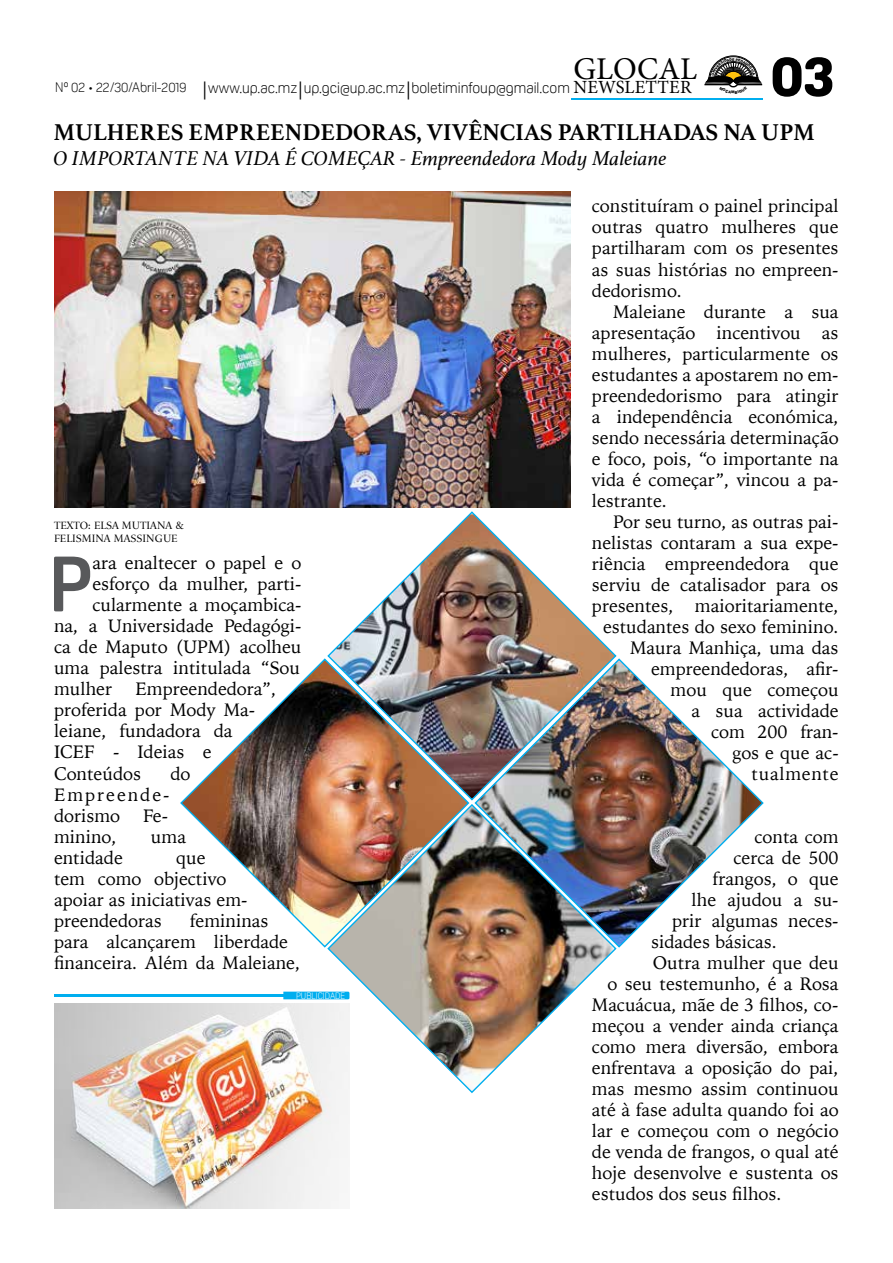
<style>
.page{position:relative;width:893px;height:1263px;background:#fff}
.page>*{position:absolute;margin:0;border:0;box-sizing:border-box;transform-origin:0 0}
.t1{font:700 76.95px "Oscine Trial";color:#58595b}
.t2{font:800 56.4px "Oscine Trial";color:#000}
.t3{font:31.65px "Minion Pro";color:#000}
.t4{font:700 24px "Athelas";color:#000}
.t5{font:italic 21px "Athelas";color:#000}
.t6{font:18.6px "Minion Pro";letter-spacing:.01em;color:#000}
.t7{font:18px/21px "Iowan Old Style";color:#000}
.t8{font:18px/21px "Iowan Old Style";letter-spacing:.11em;color:#000}
.t9{font:18px "Minion Pro";color:#000}
.t10{font:300 15px "Oscine Trial";color:#000}
.t11{font:300 13.5px "Oscine Trial";color:#000}
.t12{font:10.5px/12.6px "Iowan Old Style Titling";color:#000}
.t13{font:300 9px "Oscine Trial";color:#fff}
</style>
<div class="page">
<hr style="left:571px;top:98px;width:191px;height:2px;background:#00aeef">
<img style="left:54px;top:191px;width:517px;height:316px">
<svg style="left:283px;top:992px;width:43px;height:7px"></svg>
<img style="left:54px;top:1003px;width:294px;height:206px">
<hr style="left:54px;top:994px;width:280px;height:3px;background:#00aeef">
<img style="left:327px;top:511px;width:290px;height:290px">
<img style="left:473px;top:657px;width:291px;height:291px">
<img style="left:180px;top:657px;width:290px;height:291px">
<img style="left:326px;top:803px;width:292px;height:291px">
<svg style="left:704px;top:55px;width:59px;height:38px"></svg>
<h2 class="t2" style="left:770px;top:44px;width:66px">03</h2>
<h3 class="t3" style="left:574px;top:47px;width:125px">GLOCAL</h3>
<p class="t6" style="left:574px;top:75px;width:119px">NEWSLETTER</p>
<p class="t9" style="left:203px;top:77px;width:6px">|</p>
<p class="t9" style="left:298px;top:77px;width:6px">|</p>
<p class="t9" style="left:406px;top:77px;width:6px">|</p>
<h3 class="t4" style="left:53px;top:113px;width:763px">MULHERES EMPREENDEDORAS, VIVÊNCIAS PARTILHADAS NA UPM</h3>
<p class="t5" style="left:53px;top:142px;width:615px">O IMPORTANTE NA VIDA É COMEÇAR - Empreendedora Mody Maleiane</p>
<p class="t11" style="left:55px;top:80px;width:133px">Nº 02 • 22/30/Abril-2019</p>
<p class="t10" style="left:208px;top:80px;width:363px">www.up.ac.mz up.gci@up.ac.mz boletiminfoup@gmail.com</p>
<p class="t12" style="left:54px;top:519px;width:132px">TEXTO: ELSA MUTIANA &amp;<br>FELISMINA MASSINGUE</p>
<h1 class="t1" style="left:48px;top:541px;width:45px">P</h1>
<p class="t7" style="left:92px;top:552px;width:211px">ara enaltecer o papel e o</p>
<p class="t7" style="left:92px;top:573px;width:211px">esforço da mulher, parti-</p>
<p class="t7" style="left:92px;top:594px;width:211px">cularmente a moçambica-</p>
<p class="t7" style="left:54px;top:615px;width:249px">na, a Universidade Pedagógi-</p>
<p class="t7" style="left:54px;top:636px;width:249px">ca de Maputo (UPM) acolheu</p>
<p class="t7" style="left:54px;top:657px;width:248px">uma palestra intitulada “Sou</p>
<p class="t7" style="left:54px;top:678px;width:60px">mulher</p>
<p class="t7" style="left:54px;top:678px;width:224px;text-indent:81px">Empreendedora”, proferida por Mody Ma&shy;leiane, fundadora da<br>ICEF - Ideias e<br>Conteúdos</p>
<p class="t7" style="left:170px;top:762px;width:22px">do</p>
<p class="t8" style="left:54px;top:783px;width:117px">Empreende&shy;dorismo</p>
<p class="t7" style="left:143px;top:804px;width:26px">Fe-</p>
<p class="t7" style="left:54px;top:825px;width:64px">minino,</p>
<p class="t7" style="left:151px;top:825px;width:37px">uma</p>
<p class="t7" style="left:54px;top:846px;width:70px">entidade</p>
<p class="t7" style="left:54px;top:846px;width:195px;text-indent:122px">que<br>tem como objectivo apoiar as iniciativas em&shy;preendedoras</p>
<p class="t7" style="left:54px;top:909px;width:248px;text-indent:136px">femininas para alcançarem liberdade financeira. Além da Maleiane,</p>
<p class="t13" style="left:296px;top:990px;width:51px">PUBLICIDADE</p>
<p class="t7" style="left:592px;top:195px;width:248px;text-align:justify">constituíram o painel principal outras quatro mulheres que partilharam com os presentes as suas histórias no empreen&shy;dedorismo.</p>
<p class="t7" style="left:592px;top:300px;width:248px;text-align:justify;text-indent:21px">Maleiane durante a sua apresentação incentivou as mulheres, particularmente os estudantes a apostarem no em&shy;preendedorismo para atingir a independência económica, sendo necessária determinação e foco, pois, “o importante na vida é começar”, vincou a pa&shy;lestrante.</p>
<p class="t7" style="left:592px;top:510px;width:248px;text-align:right">Por seu turno, as outras pai&shy;nelistas contaram a sua expe&shy;riência empreendedora que serviu de catalisador para os presentes, maioritariamente, estudantes do sexo feminino.<br>Maura Manhiça, uma das empreendedoras, afir-<br>mou que começou<br>a sua actividade<br>com 200 fran-<br>gos e que ac-<br>tualmente</p>
<p class="t7" style="left:755px;top:825px;width:86px">conta com</p>
<p class="t7" style="left:734px;top:846px;width:106px">cerca de 500</p>
<p class="t7" style="left:713px;top:867px;width:128px">frangos, o que</p>
<p class="t7" style="left:692px;top:888px;width:149px">lhe ajudou a su-</p>
<p class="t7" style="left:672px;top:909px;width:168px">prir algumas neces-</p>
<p class="t7" style="left:651px;top:930px;width:127px">sidades básicas.</p>
<p class="t7" style="left:653px;top:951px;width:187px">Outra mulher que deu</p>
<p class="t7" style="left:608px;top:972px;width:233px">o seu testemunho, é a Rosa</p>
<p class="t7" style="left:592px;top:993px;width:248px">Macuácua, mãe de 3 filhos, co-</p>
<p class="t7" style="left:592px;top:1014px;width:248px">meçou a vender ainda criança</p>
<p class="t7" style="left:592px;top:1035px;width:248px">como mera diversão, embora</p>
<p class="t7" style="left:592px;top:1056px;width:248px">enfrentava a oposição do pai,</p>
<p class="t7" style="left:592px;top:1077px;width:248px">mas mesmo assim continuou</p>
<p class="t7" style="left:592px;top:1098px;width:248px">até à fase adulta quando foi ao</p>
<p class="t7" style="left:592px;top:1119px;width:248px">lar e começou com o negócio</p>
<p class="t7" style="left:592px;top:1140px;width:248px">de venda de frangos, o qual até</p>
<p class="t7" style="left:592px;top:1161px;width:248px">hoje desenvolve e sustenta os</p>
<p class="t7" style="left:592px;top:1182px;width:191px">estudos dos seus filhos.</p>
</div>
